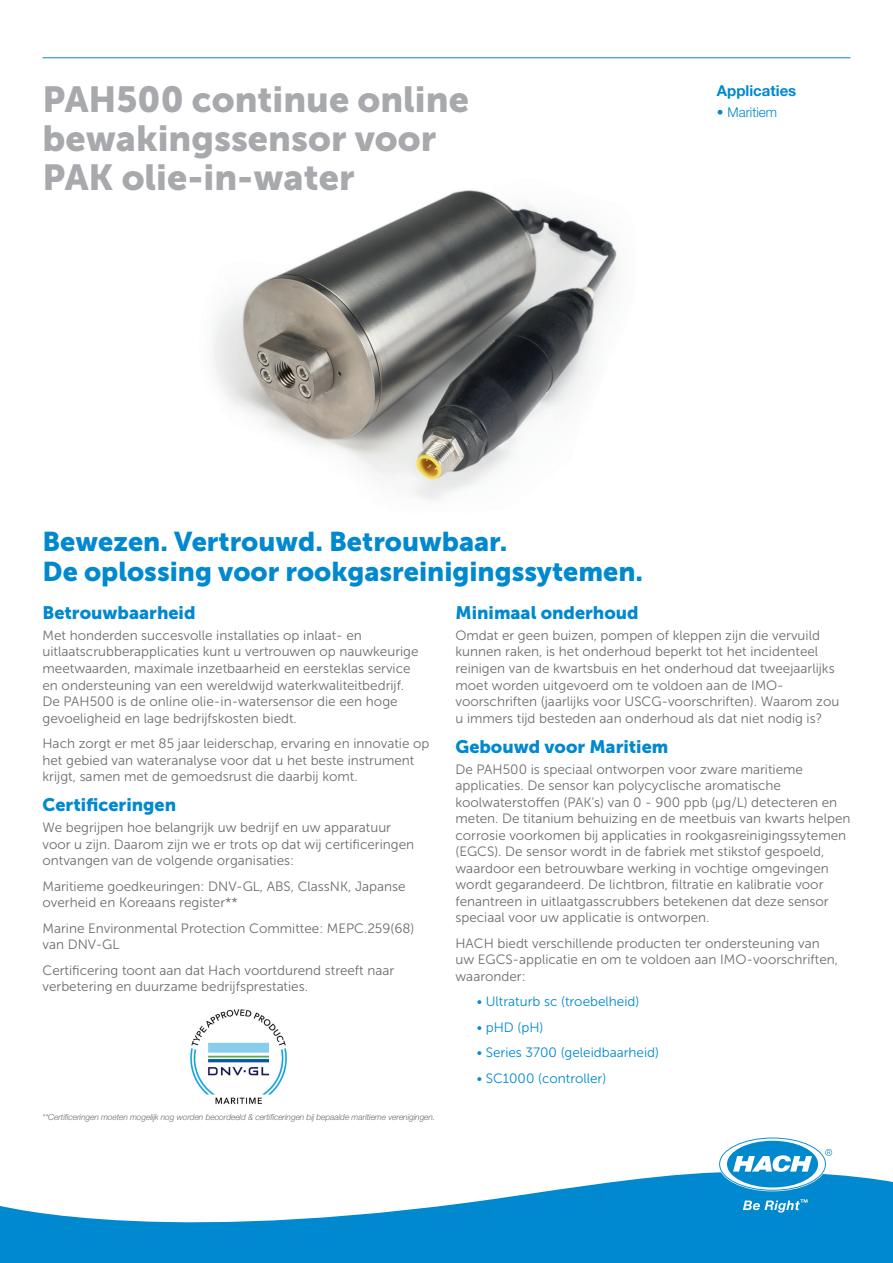
<style>
.page{position:relative;width:893px;height:1263px;background:#fff}
.page>*{position:absolute;margin:0;border:0;box-sizing:border-box;transform-origin:0 0}
.Head_1{font:36px/39px "Museo Sans 900";color:#a8a9ad}
.Head_2_USP{font:27px/30px "Museo Sans 900";color:#0089cf}
.Head_2{font:18px "Museo Sans 900";color:#0089cf}
.Head_3{font:700 15px "Helvetica Neue LTW1 G";color:#0089cf}
.Text_1_Gray{font:13.5px/16.5px "Museo Sans 300";color:#6c6d70}
.Text_1_Gray-2{font:13.5px "Museo Sans 300";color:#0089cf}
.Text_1_Color{font:300 13.5px "Helvetica Neue LTW1 G";color:#0089cf}
.Footnote{font:italic 300 8.4px "Helvetica Neue LTW1 G";letter-spacing:-.01em;color:#6c6d70}
</style>
<div class="page">
<hr style="left:43px;top:57px;width:807px;height:1px;background:#0089cf">
<svg style="left:0;top:1172px;width:893px;height:91px;fill:#0089cf"></svg>
<svg style="left:720px;top:1138px;width:112px;height:52px"></svg>
<svg style="left:743px;top:1199px;width:64px;height:13px"></svg>
<img style="left:213px;top:190px;width:404px;height:311px">
<img style="left:190px;top:1009px;width:97px;height:95px">
<p class="Head_1" style="left:43px;top:80px;width:428px">PAH500 continue online bewakingssensor voor<br>PAK olie-in-water</p>
<p class="Head_3" style="left:717px;top:81px;width:81px">Applicaties</p>
<p class="Text_1_Color" style="left:717px;top:104px;width:62px">• Maritiem</p>
<p class="Head_2_USP" style="left:43px;top:526px;width:602px">Bewezen. Vertrouwd. Betrouwbaar.<br>De oplossing voor rookgasreinigingssytemen.</p>
<p class="Head_2" style="left:43px;top:602px;width:154px">Betrouwbaarheid</p>
<p class="Text_1_Gray" style="left:43px;top:627px;width:378px">Met honderden succesvolle installaties op inlaat- en uitlaatscrubberapplicaties kunt u vertrouwen op nauwkeurige meetwaarden, maximale inzetbaarheid en eersteklas service en ondersteuning van een wereldwijd waterkwaliteitbedrijf.<br>De PAH500 is de online olie-in-watersensor die een hoge gevoeligheid en lage bedrijfskosten biedt.</p>
<p class="Text_1_Gray" style="left:43px;top:735px;width:388px">Hach zorgt er met 85 jaar leiderschap, ervaring en innovatie op het gebied van wateranalyse voor dat u het beste instrument krijgt, samen met de gemoedsrust die daarbij komt.</p>
<p class="Head_2" style="left:43px;top:795px;width:135px">Certificeringen</p>
<p class="Text_1_Gray" style="left:43px;top:819px;width:373px">We begrijpen hoe belangrijk uw bedrijf en uw apparatuur voor u zijn. Daarom zijn we er trots op dat wij certificeringen ontvangen van de volgende organisaties:</p>
<p class="Text_1_Gray" style="left:43px;top:878px;width:365px">Maritieme goedkeuringen: DNV-GL, ABS, ClassNK, Japanse overheid en Koreaans register**</p>
<p class="Text_1_Gray" style="left:43px;top:920px;width:373px">Marine Environmental Protection Committee: MEPC.259(68) van DNV-GL</p>
<p class="Text_1_Gray" style="left:43px;top:962px;width:353px">Certificering toont aan dat Hach voortdurend streeft naar verbetering en duurzame bedrijfsprestaties.</p>
<p class="Footnote" style="left:43px;top:1112px;width:394px">**Certificeringen moeten mogelijk nog worden beoordeeld &amp; certificeringen bij bepaalde maritieme verenigingen.</p>
<p class="Head_2" style="left:455px;top:602px;width:185px">Minimaal onderhoud</p>
<p class="Text_1_Gray" style="left:455px;top:627px;width:385px">Omdat er geen buizen, pompen of kleppen zijn die vervuild kunnen raken, is het onderhoud beperkt tot het incidenteel reinigen van de kwartsbuis en het onderhoud dat tweejaarlijks moet worden uitgevoerd om te voldoen aan de IMO&shy;voorschriften (jaarlijks voor USCG-voorschriften). Waarom zou u immers tijd besteden aan onderhoud als dat niet nodig is?</p>
<p class="Head_2" style="left:455px;top:736px;width:214px">Gebouwd voor Maritiem</p>
<p class="Text_1_Gray" style="left:455px;top:761px;width:396px">De PAH500 is speciaal ontworpen voor zware maritieme applicaties. De sensor kan polycyclische aromatische koolwaterstoffen (PAK’s) van 0 - 900 ppb (µg/L) detecteren en meten. De titanium behuizing en de meetbuis van kwarts helpen corrosie voorkomen bij applicaties in rookgasreinigingssytemen (EGCS). De sensor wordt in de fabriek met stikstof gespoeld, waardoor een betrouwbare werking in vochtige omgevingen wordt gegarandeerd. De lichtbron, filtratie en kalibratie voor fenantreen in uitlaatgasscrubbers betekenen dat deze sensor speciaal voor uw applicatie is ontworpen.</p>
<p class="Text_1_Gray" style="left:455px;top:935px;width:384px">HACH biedt verschillende producten ter ondersteuning van uw EGCS-applicatie en om te voldoen aan IMO-voorschriften, waaronder:</p>
<p class="Text_1_Gray-2" style="left:477px;top:994px;width:164px">• Ultraturb sc (troebelheid)</p>
<p class="Text_1_Gray-2" style="left:477px;top:1020px;width:68px">• pHD (pH)</p>
<p class="Text_1_Gray-2" style="left:477px;top:1045px;width:184px">• Series 3700 (geleidbaarheid)</p>
<p class="Text_1_Gray-2" style="left:477px;top:1071px;width:131px">• SC1000 (controller)</p>
</div>
